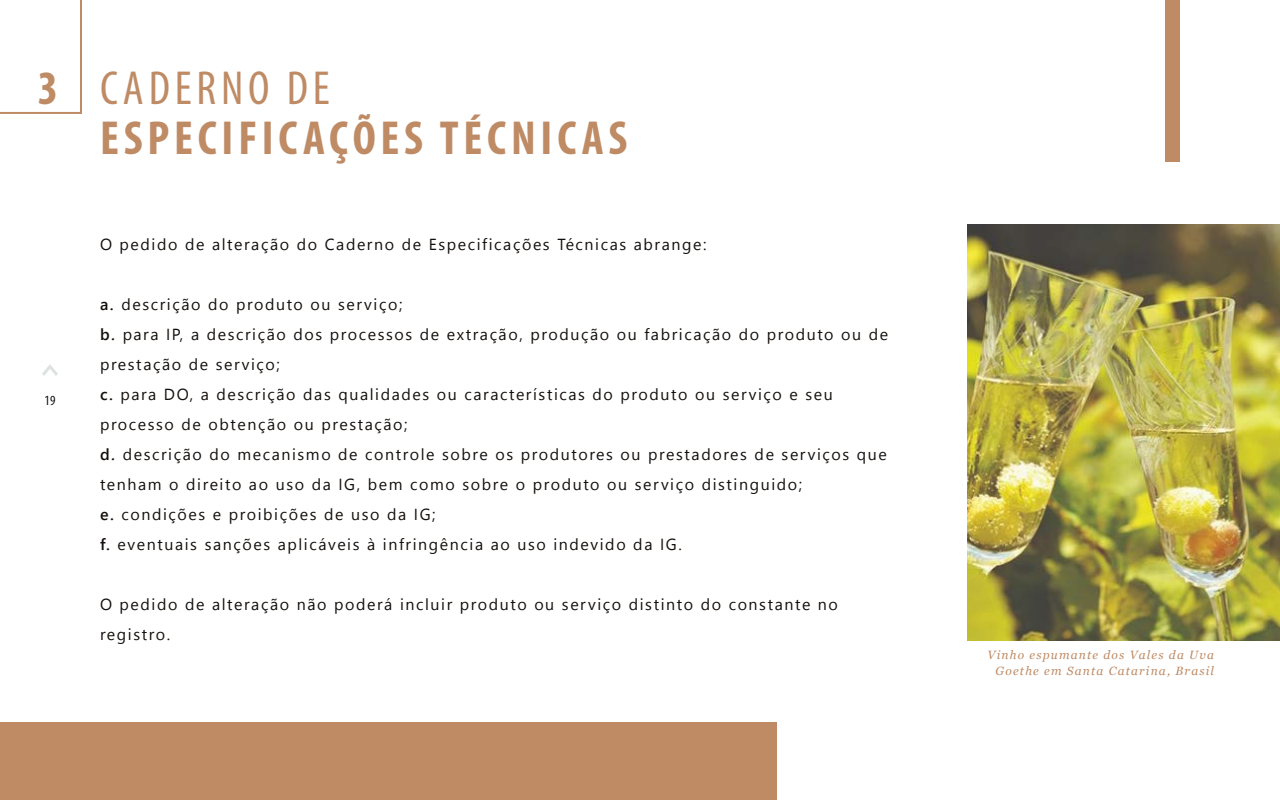
<style>
.page{position:relative;width:1280px;height:800px;background:#fff}
.page>*{position:absolute;margin:0;border:0;box-sizing:border-box;transform-origin:0 0}
.t1{font:700 condensed 48px "Myriad Pro";letter-spacing:.1em;color:#be8b65}
.t2{font:condensed 48px "Myriad Pro";letter-spacing:.1em;color:#be8b65}
.t3{font:16px/30px "Segoe UI";letter-spacing:.1em;color:#130f0c}
.t4{font:condensed 14px "Myriad Pro";color:#130f0c}
.t5{font:italic 12px/16px "Georgia";letter-spacing:.1em;color:#be8b65;text-align:right}
.s1{font-weight:600}
</style>
<div class="page">
<svg style="left:42px;top:364px;width:16px;height:12px"></svg>
<div style="left:1165px;top:0;width:15px;height:162px;background:#be8b65"></div>
<div style="left:0;top:722px;width:776px;height:78px;background:#be8b65"></div>
<svg style="left:0;top:0;width:82px;height:114px"></svg>
<img style="left:967px;top:225px;width:313px;height:415px">
<h1 class="t1" style="left:38px;top:58px;width:22px">3</h1>
<p class="t4" style="left:45px;top:392px;width:12px">19</p>
<h1 class="t2" style="left:100px;top:59px;width:231px">CADERNO DE</h1>
<h1 class="t1" style="left:100px;top:108px;width:529px">ESPECIFICAÇÕES TÉCNICAS</h1>
<p class="t3" style="left:100px;top:229px;width:608px">O pedido de alteração do Caderno de Especificações Técnicas abrange:</p>
<p class="t3" style="left:100px;top:289px;width:790px"><span class="s1">a.</span> descrição do produto ou serviço;<br><span class="s1">b.</span> para IP, a descrição dos processos de extração, produção ou fabricação do produto ou de prestação de serviço;<br><span class="s1">c.</span> para DO, a descrição das qualidades ou características do produto ou serviço e seu processo de obtenção ou prestação;<br><span class="s1">d.</span> descrição do mecanismo de controle sobre os produtores ou prestadores de serviços que tenham o direito ao uso da IG, bem como sobre o produto ou serviço distinguido;<br><span class="s1">e.</span> condições e proibições de uso da IG;<br><span class="s1">f.</span> eventuais sanções aplicáveis à infringência ao uso indevido da IG.</p>
<p class="t3" style="left:100px;top:589px;width:739px">O pedido de alteração não poderá incluir produto ou serviço distinto do constante no registro.</p>
<p class="t5" style="left:988px;top:647px;width:228px">Vinho espumante dos Vales da Uva<br>Goethe em Santa Catarina, Brasil</p>
</div>
